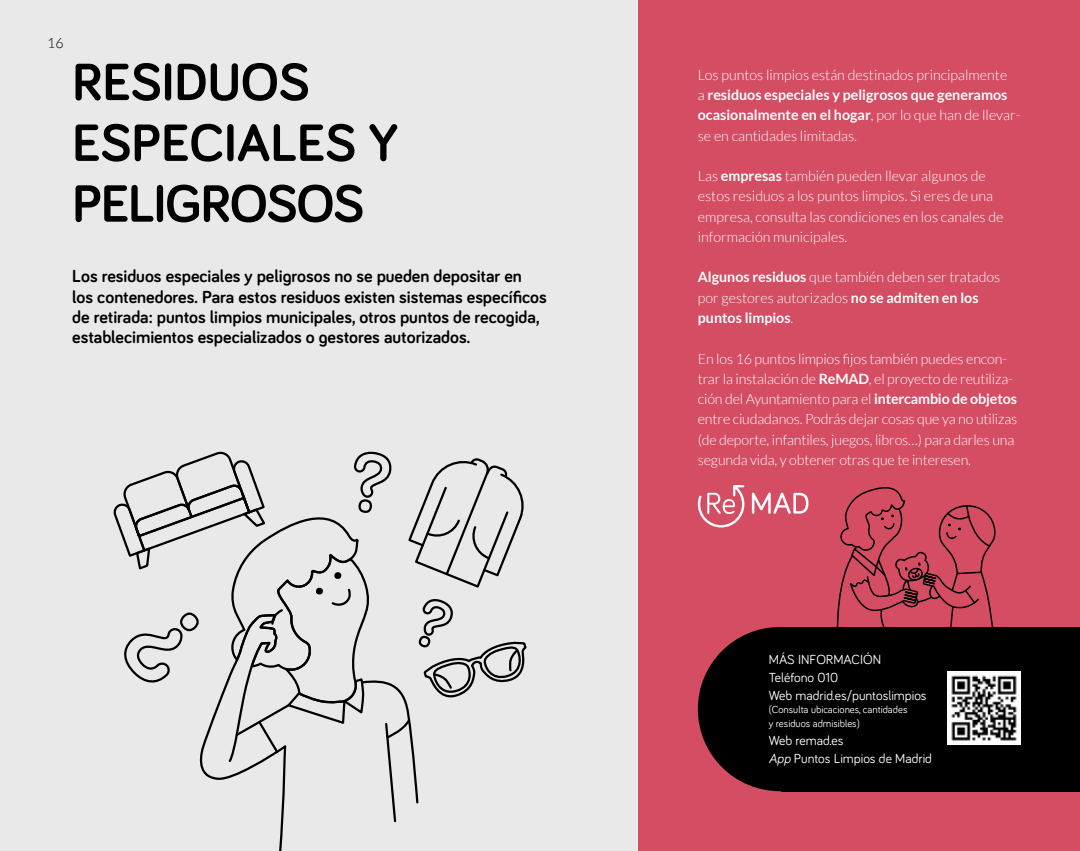
<style>
.page{position:relative;width:1080px;height:851px;background:#fff}
.page>*{position:absolute;margin:0;border:0;box-sizing:border-box;transform-origin:0 0}
.t1{font:700 54px/60.8px "Bariol";color:#000}
.t2{font:700 18px/20.2px "Bariol";color:#000}
.t3{font:300 14.25px/20.2px "Lato";color:#fff}
.t4{font:300 14.25px "Lato";color:#000}
.t5{font:13.5px/17.9px "Bariol";color:#fff}
.t6{font:10.5px/13.5px "Bariol";color:#fff}
.s1{font-weight:700}
.s2{font-style:italic}
</style>
<div class="page">
<div style="left:0;top:0;width:638px;height:850px;background:#e9e9e9"></div>
<div style="left:638px;top:0;width:442px;height:850px;background:#d44d63"></div>
<div style="left:781px;top:627px;width:299px;height:164px;background:#000"></div>
<div style="left:698px;top:627px;width:164px;height:164px;background:#000;border-radius:50%"></div>
<img style="left:948px;top:671px;width:72px;height:73px">
<svg style="left:113px;top:451px;width:414px;height:399px"></svg>
<svg style="left:752px;top:492px;width:56px;height:21px"></svg>
<svg style="left:698px;top:485px;width:46px;height:42px"></svg>
<svg style="left:836px;top:487px;width:160px;height:140px"></svg>
<p class="t4" style="left:47px;top:35px;width:18px">16</p>
<h1 class="t1" style="left:72px;top:50px;width:328px">RESIDUOS<br>ESPECIALES Y<br>PELIGROSOS</h1>
<p class="t2" style="left:72px;top:265px;width:476px">Los residuos especiales y peligrosos no se pueden depositar en los contenedores. Para estos residuos existen sistemas específicos de retirada: puntos limpios municipales, otros puntos de recogida, establecimientos especializados o gestores autorizados.</p>
<p class="t3" style="left:698px;top:65px;width:324px">Los puntos limpios están destinados principalmente<br>a <span class="s1">residuos especiales y peligrosos que generamos ocasionalmente en el hogar</span>, por lo que han de llevar&shy;se en cantidades limitadas.</p>
<p class="t3" style="left:698px;top:166px;width:307px">Las <span class="s1">empresas</span> también pueden llevar algunos de estos residuos a los puntos limpios. Si eres de una empresa, consulta las condiciones en los canales de información municipales.</p>
<p class="t3" style="left:698px;top:267px;width:304px"><span class="s1">Algunos residuos</span> que también deben ser tratados por gestores autorizados <span class="s1">no se admiten en los puntos limpios</span>.</p>
<p class="t3" style="left:698px;top:348px;width:321px">En los 16 puntos limpios fijos también puedes encon&shy;trar la instalación de <span class="s1">ReMAD</span>, el proyecto de reutiliza&shy;ción del Ayuntamiento para el <span class="s1">intercambio de objetos </span>entre ciudadanos. Podrás dejar cosas que ya no utilizas (de deporte, infantiles, juegos, libros…) para darles una segunda vida, y obtener otras que te interesen.</p>
<p class="t5" style="left:769px;top:650px;width:159px">MÁS INFORMACIÓN<br>Teléfono 010<br>Web madrid.es/puntoslimpios</p>
<p class="t6" style="left:769px;top:702px;width:140px">(Consulta ubicaciones, cantidades y residuos admisibles)</p>
<p class="t5" style="left:769px;top:730px;width:165px">Web remad.es<br><span class="s2">App</span> Puntos Limpios de Madrid</p>
</div>
